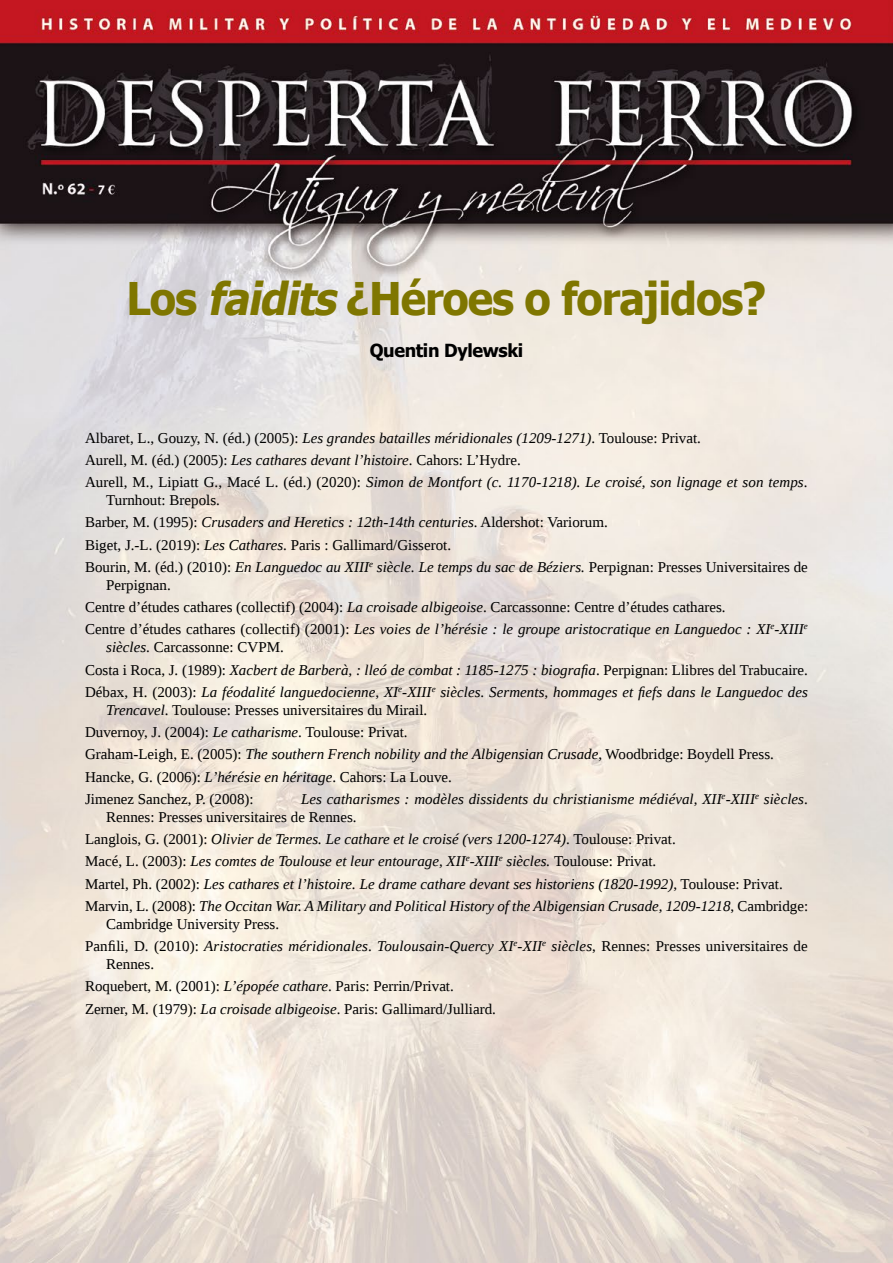
<style>
.page{position:relative;width:893px;height:1263px;background:#fff}
.page>*{position:absolute;margin:0;border:0;box-sizing:border-box;transform-origin:0 0}
.t1{font:700 45px "Tahoma";letter-spacing:-.025em;color:#7f7600;scale:.95 1}
.t2{font:700 18px "Tahoma";letter-spacing:-.02em;color:#000}
.t3{font:15px/22.2px "Liberation Serif";color:#000}
.t4{font:italic 15px/22.2px "Liberation Serif";color:#000}
.s1{font-style:italic}
.s2{font-style:normal}
</style>
<div class="page">
<img style="left:0;top:0;width:893px;height:1263px">
<h1 class="t1" style="left:126px;top:278px;width:675px">Los <span class="s1">faidits</span> ¿Héroes o forajidos?</h1>
<p class="t2" style="left:370px;top:342px;width:155px">Quentin Dylewski</p>
<p class="t4" style="left:85px;top:428px;width:724px"><span class="s2">Albaret, L., Gouzy, N. (éd.) (2005):</span> Les grandes batailles méridionales (1209-1271)<span class="s2">. Toulouse: Privat.<br>Aurell, M. (éd.) (2005):</span> Les cathares devant l’histoire<span class="s2">. Cahors: L’Hydre.<br>Aurell, M., Lipiatt G., Macé L. (éd.) (2020):</span> Simon de Montfort (c. 1170-1218). Le croisé, son lignage et son temps<span class="s2">.</span></p>
<p class="t3" style="left:85px;top:489px;width:724px;text-indent:21px">Turnhout: Brepols.<br>Barber, M. (1995): <span class="s1">Crusaders and Heretics : 12th-14th centuries</span>. Aldershot: Variorum.<br>Biget, J.-L. (2019): <span class="s1">Les Cathares</span>. Paris : Gallimard/Gisserot.<br>Bourin, M. (éd.) (2010): <span class="s1">En Languedoc au XIII</span><sup>e</sup> <span class="s1">siècle. Le temps du sac de Béziers.</span> Perpignan: Presses Universitaires de</p>
<p class="t3" style="left:85px;top:575px;width:724px;text-indent:21px">Perpignan.<br>Centre d’études cathares (collectif) (2004): <span class="s1">La croisade albigeoise</span>. Carcassonne: Centre d’études cathares.<br>Centre d’études cathares (collectif) (2001): <span class="s1">Les voies de l’hérésie : le groupe aristocratique en Languedoc : XI</span><sup>e</sup><span class="s1">-XIII</span><sup>e</sup></p>
<p class="t4" style="left:85px;top:638px;width:724px;text-indent:21px">siècles<span class="s2">. Carcassonne: CVPM.<br>Costa i Roca, J. (1989):</span> Xacbert de Barberà, : lleó de combat : 1185-1275 : biografia<span class="s2">. Perpignan: Llibres del Trabucaire.<br>Débax, H. (2003):</span> La féodalité languedocienne, XI<sup>e</sup>-XIII<sup>e</sup> siècles. Serments, hommages et fiefs dans le Languedoc des</p>
<p class="t3" style="left:85px;top:699px;width:690px;text-indent:21px"><span class="s1">Trencavel</span>. Toulouse: Presses universitaires du Mirail.<br>Duvernoy, J. (2004): <span class="s1">Le catharisme</span>. Toulouse: Privat.<br>Graham-Leigh, E. (2005): <span class="s1">The southern French nobility and the Albigensian Crusade</span>, Woodbridge: Boydell Press.<br>Hancke, G. (2006): <span class="s1">L’hérésie en héritage</span>. Cahors: La Louve.<br>Jimenez Sanchez, P. (2008):</p>
<p class="t4" style="left:106px;top:791px;width:703px;line-height:18px;text-indent:195px">Les catharismes : modèles dissidents du christianisme médiéval, XII<sup>e</sup>-XIII<sup>e</sup> siècles<span class="s2">.<br>Rennes: Presses universitaires de Rennes.</span></p>
<p class="t4" style="left:85px;top:829px;width:725px"><span class="s2">Langlois, G. (2001):</span> Olivier de Termes. Le cathare et le croisé (vers 1200-1274)<span class="s2">. Toulouse: Privat.<br>Macé, L. (2003):</span> Les comtes de Toulouse et leur entourage, XII<sup>e</sup>-XIII<sup>e</sup> siècles. <span class="s2">Toulouse: Privat.<br>Martel, Ph. (2002):</span> Les cathares et l’histoire. Le drame cathare devant ses historiens (1820-1992)<span class="s2">, Toulouse: Privat.<br>Marvin, L. (2008):</span> The Occitan War. A Military and Political History of the Albigensian Crusade, 1209-1218<span class="s2">, Cambridge:</span></p>
<p class="t3" style="left:85px;top:913px;width:724px;text-indent:21px">Cambridge University Press.<br>Panfili, D. (2010): <span class="s1">Aristocraties méridionales</span>. <span class="s1">Toulousain-Quercy XI</span><sup>e</sup><span class="s1">-XII</span><sup>e</sup> <span class="s1">siècles</span>, Rennes: Presses universitaires de</p>
<p class="t3" style="left:85px;top:954px;width:412px;text-indent:21px">Rennes.<br>Roquebert, M. (2001): <span class="s1">L’épopée cathare</span>. Paris: Perrin/Privat.<br>Zerner, M. (1979): <span class="s1">La croisade albigeoise</span>. Paris: Gallimard/Julliard.</p>
</div>
